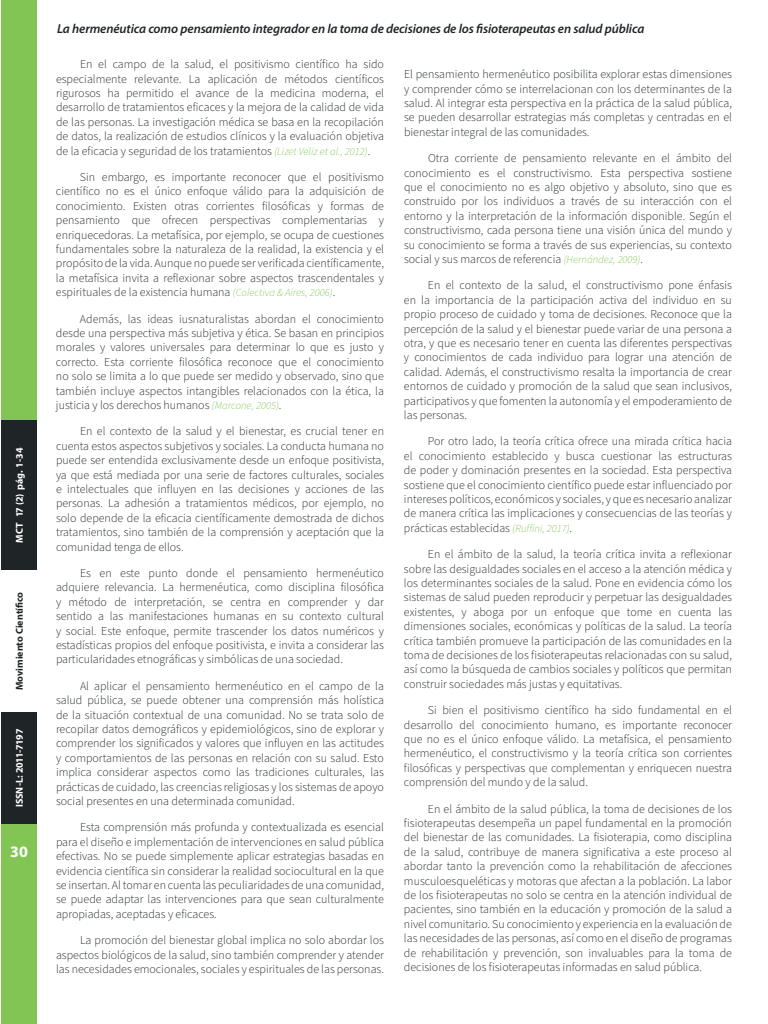
<style>
.page{position:relative;width:768px;height:1024px;background:#fff}
.page>*{position:absolute;margin:0;border:0;box-sizing:border-box;transform-origin:0 0}
.t1{font:700 16px "Myriad Pro";color:#fff}
.t2{font:italic 600 13px "Myriad Pro";letter-spacing:-.01em;color:#1f2426}
.t3{font:300 12px/14.4px "Source Sans Pro";color:#1f2426;text-align:justify}
.t4{font:700 10px "Myriad Pro";letter-spacing:-.005em;color:#fff}
.t5{font:700 10px "Myriad Pro";color:#1f2426}
.s1{font-style:italic;font-size:10.8px;color:#82c555}
</style>
<div class="page">
<div style="left:1px;top:712px;width:36px;height:312px;background:#82c555"></div>
<div style="left:1px;top:0;width:36px;height:570px;background:#82c555"></div>
<div style="left:1px;top:420px;width:36px;height:150px;background:#1f2426"></div>
<div style="left:1px;top:712px;width:36px;height:112px;background:#1f2426"></div>
<p class="t4" style="left:13px;top:543px;width:97px;rotate:-90deg">MCT 17 (2) pág. 1-34</p>
<p class="t5" style="left:13px;top:690px;width:100px;rotate:-90deg">Movimiento Científico</p>
<p class="t4" style="left:13px;top:807px;width:80px;rotate:-90deg">ISSN-L: 2011-7197</p>
<h1 class="t1" style="left:10px;top:841px;width:19px">30</h1>
<p class="t2" style="left:57px;top:20px;width:589px">La hermenéutica como pensamiento integrador en la toma de decisiones de los fisioterapeutas en salud pública</p>
<p class="t3" style="left:56px;top:57px;width:330px;text-indent:24px">En el campo de la salud, el positivismo científico ha sido especialmente relevante. La aplicación de métodos científicos rigurosos ha permitido el avance de la medicina moderna, el desarrollo de tratamientos eficaces y la mejora de la calidad de vida de las personas. La investigación médica se basa en la recopilación de datos, la realización de estudios clínicos y la evaluación objetiva de la eficacia y seguridad de los tratamientos <span class="s1">(Lizet Veliz et al., 2012)</span>.</p>
<p class="t3" style="left:56px;top:170px;width:330px;text-indent:24px">Sin embargo, es importante reconocer que el positivismo científico no es el único enfoque válido para la adquisición de conocimiento. Existen otras corrientes filosóficas y formas de pensamiento que ofrecen perspectivas complementarias y enriquecedoras. La metafísica, por ejemplo, se ocupa de cuestiones fundamentales sobre la naturaleza de la realidad, la existencia y el propósito de la vida. Aunque no puede ser verificada científicamente, la metafísica invita a reflexionar sobre aspectos trascendentales y espirituales de la existencia humana <span class="s1">(Colectiva &amp; Aires, 2006)</span>.</p>
<p class="t3" style="left:56px;top:312px;width:330px;text-indent:24px">Además, las ideas iusnaturalistas abordan el conocimiento desde una perspectiva más subjetiva y ética. Se basan en principios morales y valores universales para determinar lo que es justo y correcto. Esta corriente filosófica reconoce que el conocimiento no solo se limita a lo que puede ser medido y observado, sino que también incluye aspectos intangibles relacionados con la ética, la justicia y los derechos humanos <span class="s1">(Marcone, 2005)</span>.</p>
<p class="t3" style="left:56px;top:425px;width:330px;text-indent:24px">En el contexto de la salud y el bienestar, es crucial tener en cuenta estos aspectos subjetivos y sociales. La conducta humana no puede ser entendida exclusivamente desde un enfoque positivista, ya que está mediada por una serie de factores culturales, sociales e intelectuales que influyen en las decisiones y acciones de las personas. La adhesión a tratamientos médicos, por ejemplo, no solo depende de la eficacia científicamente demostrada de dichos tratamientos, sino también de la comprensión y aceptación que la comunidad tenga de ellos.</p>
<p class="t3" style="left:56px;top:566px;width:330px;text-indent:24px">Es en este punto donde el pensamiento hermenéutico adquiere relevancia. La hermenéutica, como disciplina filosófica y método de interpretación, se centra en comprender y dar sentido a las manifestaciones humanas en su contexto cultural y social. Este enfoque, permite trascender los datos numéricos y estadísticas propios del enfoque positivista, e invita a considerar las particularidades etnográficas y simbólicas de una sociedad.</p>
<p class="t3" style="left:56px;top:679px;width:330px;text-indent:24px">Al aplicar el pensamiento hermenéutico en el campo de la salud pública, se puede obtener una comprensión más holística de la situación contextual de una comunidad. No se trata solo de recopilar datos demográficos y epidemiológicos, sino de explorar y comprender los significados y valores que influyen en las actitudes y comportamientos de las personas en relación con su salud. Esto implica considerar aspectos como las tradiciones culturales, las prácticas de cuidado, las creencias religiosas y los sistemas de apoyo social presentes en una determinada comunidad.</p>
<p class="t3" style="left:56px;top:821px;width:330px;text-indent:24px">Esta comprensión más profunda y contextualizada es esencial para el diseño e implementación de intervenciones en salud pública efectivas. No se puede simplemente aplicar estrategias basadas en evidencia científica sin considerar la realidad sociocultural en la que se insertan. Al tomar en cuenta las peculiaridades de una comunidad, se puede adaptar las intervenciones para que sean culturalmente apropiadas, aceptadas y eficaces.</p>
<p class="t3" style="left:56px;top:933px;width:330px;text-indent:24px">La promoción del bienestar global implica no solo abordar los aspectos biológicos de la salud, sino también comprender y atender las necesidades emocionales, sociales y espirituales de las personas.</p>
<p class="t3" style="left:404px;top:67px;width:330px">El pensamiento hermenéutico posibilita explorar estas dimensiones y comprender cómo se interrelacionan con los determinantes de la salud. Al integrar esta perspectiva en la práctica de la salud pública, se pueden desarrollar estrategias más completas y centradas en el bienestar integral de las comunidades.</p>
<p class="t3" style="left:404px;top:151px;width:330px;text-indent:24px">Otra corriente de pensamiento relevante en el ámbito del conocimiento es el constructivismo. Esta perspectiva sostiene que el conocimiento no es algo objetivo y absoluto, sino que es construido por los individuos a través de su interacción con el entorno y la interpretación de la información disponible. Según el constructivismo, cada persona tiene una visión única del mundo y su conocimiento se forma a través de sus experiencias, su contexto social y sus marcos de referencia <span class="s1">(Hernández, 2009)</span>.</p>
<p class="t3" style="left:404px;top:279px;width:330px;text-indent:24px">En el contexto de la salud, el constructivismo pone énfasis en la importancia de la participación activa del individuo en su propio proceso de cuidado y toma de decisiones. Reconoce que la percepción de la salud y el bienestar puede variar de una persona a otra, y que es necesario tener en cuenta las diferentes perspectivas y conocimientos de cada individuo para lograr una atención de calidad. Además, el constructivismo resalta la importancia de crear entornos de cuidado y promoción de la salud que sean inclusivos, participativos y que fomenten la autonomía y el empoderamiento de las personas.</p>
<p class="t3" style="left:404px;top:435px;width:330px;text-indent:24px">Por otro lado, la teoría crítica ofrece una mirada crítica hacia el conocimiento establecido y busca cuestionar las estructuras de poder y dominación presentes en la sociedad. Esta perspectiva sostiene que el conocimiento científico puede estar influenciado por intereses políticos, económicos y sociales, y que es necesario analizar de manera crítica las implicaciones y consecuencias de las teorías y prácticas establecidas <span class="s1">(Ruffini, 2017)</span>.</p>
<p class="t3" style="left:404px;top:547px;width:330px;text-indent:24px">En el ámbito de la salud, la teoría crítica invita a reflexionar sobre las desigualdades sociales en el acceso a la atención médica y los determinantes sociales de la salud. Pone en evidencia cómo los sistemas de salud pueden reproducir y perpetuar las desigualdades existentes, y aboga por un enfoque que tome en cuenta las dimensiones sociales, económicas y políticas de la salud. La teoría crítica también promueve la participación de las comunidades en la toma de decisiones de los fisioterapeutas relacionadas con su salud, así como la búsqueda de cambios sociales y políticos que permitan construir sociedades más justas y equitativas.</p>
<p class="t3" style="left:404px;top:703px;width:330px;text-indent:24px">Si bien el positivismo científico ha sido fundamental en el desarrollo del conocimiento humano, es importante reconocer que no es el único enfoque válido. La metafísica, el pensamiento hermenéutico, el constructivismo y la teoría crítica son corrientes filosóficas y perspectivas que complementan y enriquecen nuestra comprensión del mundo y de la salud.</p>
<p class="t3" style="left:404px;top:802px;width:330px;text-indent:24px">En el ámbito de la salud pública, la toma de decisiones de los fisioterapeutas desempeña un papel fundamental en la promoción del bienestar de las comunidades. La fisioterapia, como disciplina de la salud, contribuye de manera significativa a este proceso al abordar tanto la prevención como la rehabilitación de afecciones musculoesqueléticas y motoras que afectan a la población. La labor de los fisioterapeutas no solo se centra en la atención individual de pacientes, sino también en la educación y promoción de la salud a nivel comunitario. Su conocimiento y experiencia en la evaluación de las necesidades de las personas, así como en el diseño de programas de rehabilitación y prevención, son invaluables para la toma de decisiones de los fisioterapeutas informadas en salud pública.</p>
</div>
